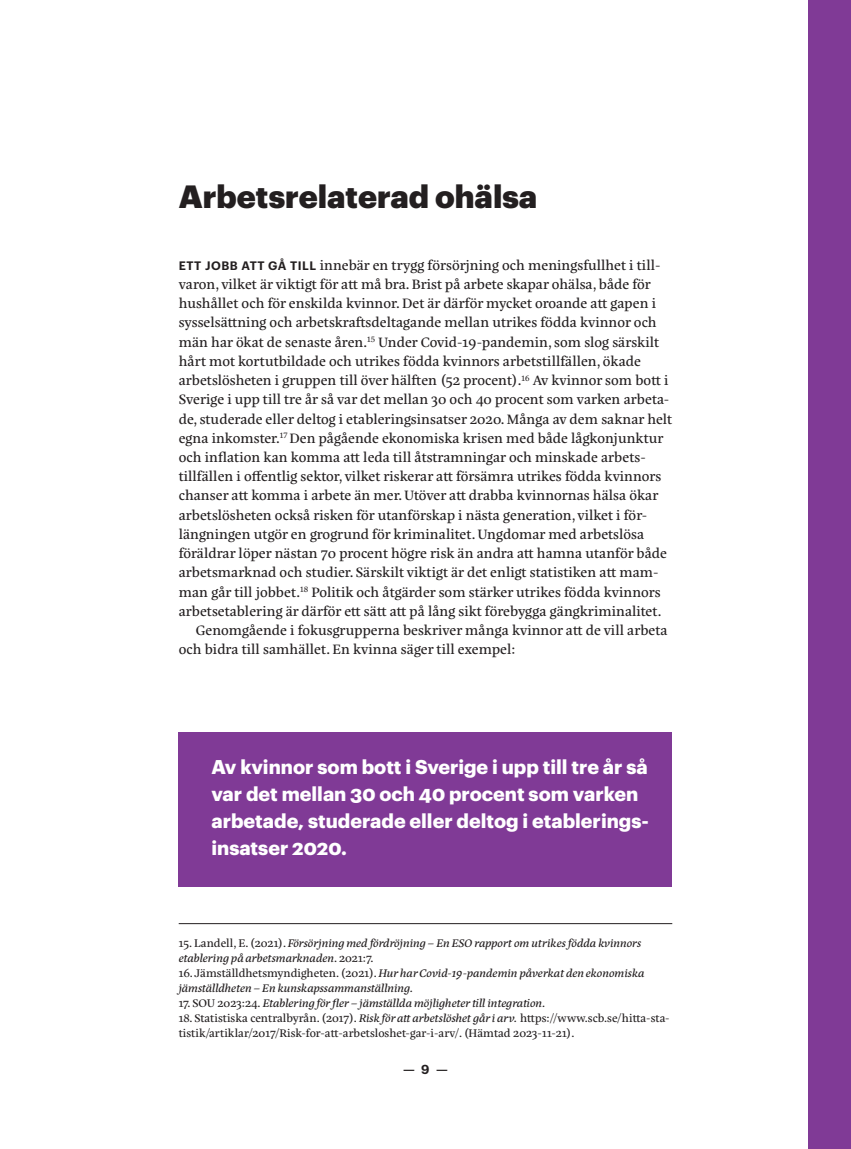
<style>
.page{position:relative;width:851px;height:1149px;background:#fff}
.page>*{position:absolute;margin:0;border:0;box-sizing:border-box;transform-origin:0 0}
.rub{font:900 31.5px "Graphik";color:#231f20}
.nottext{font:700 19.5px/27px "Graphik";color:#fff}
.bröd{font:13.8px/19.2px "Eskorte Latin";color:#231f20}
.bröd_in{font:13.8px/19.2px "Eskorte Latin";color:#231f20}
.t1{font:600 12.75px "Graphik";color:#231f20}
.nottext-2{font:italic 11.25px/15px "Eskorte Latin";color:#231f20}
.nottext-3{font:11.25px/15px "Eskorte Latin";color:#231f20}
.s1{font-family:"Graphik";font-weight:600;font-size:12px}
.s2{font-style:normal}
.s3{font-style:italic}
</style>
<div class="page">
<div style="left:808px;top:0;width:42px;height:1148px;background:#803a96"></div>
<hr style="left:179px;top:923px;width:493px;height:1px;background:#231f20">
<div style="left:179px;top:731px;width:493px;height:154px;background:#803a96"></div>
<p class="rub" style="left:179px;top:172px;width:360px">Arbetsrelaterad ohälsa</p>
<p class="bröd" style="left:179px;top:255px;width:495px"><span class="s1">ETT JOBB ATT GÅ TILL</span> innebär en trygg försörjning och meningsfullhet i till&shy;varon, vilket är viktigt för att må bra. Brist på arbete skapar ohälsa, både för hushållet och för enskilda kvinnor. Det är därför mycket oroande att gapen i sysselsättning och arbetskraftsdeltagande mellan utrikes födda kvinnor och män har ökat de senaste åren.<sup>15</sup> Under Covid-19-pandemin, som slog särskilt hårt mot kortutbildade och utrikes födda kvinnors arbetstillfällen, ökade arbetslösheten i gruppen till över hälften (52 procent).<sup>16</sup> Av kvinnor som bott i Sverige i upp till tre år så var det mellan 30 och 40 procent som varken arbeta&shy;de, studerade eller deltog i etableringsinsatser 2020. Många av dem saknar helt egna inkomster.<sup>17</sup> Den pågående ekonomiska krisen med både lågkonjunktur och inflation kan komma att leda till åtstramningar och minskade arbets&shy;tillfällen i offentlig sektor, vilket riskerar att försämra utrikes födda kvinnors chanser att komma i arbete än mer. Utöver att drabba kvinnornas hälsa ökar arbetslösheten också risken för utanförskap i nästa generation, vilket i för&shy;längningen utgör en grogrund för kriminalitet. Ungdomar med arbetslösa föräldrar löper nästan 70 procent högre risk än andra att hamna utanför både arbetsmarknad och studier. Särskilt viktigt är det enligt statistiken att mam&shy;man går till jobbet.<sup>18</sup> Politik och åtgärder som stärker utrikes födda kvinnors arbetsetablering är därför ett sätt att på lång sikt förebygga gängkriminalitet.</p>
<p class="bröd_in" style="left:179px;top:620px;width:490px;text-indent:17px">Genomgående i fokusgrupperna beskriver många kvinnor att de vill arbeta och bidra till samhället. En kvinna säger till exempel:</p>
<p class="nottext" style="left:211px;top:751px;width:439px">Av kvinnor som bott i Sverige i upp till tre år så var det mellan 30 och 40 procent som varken arbetade, studerade eller deltog i etablerings&shy;insatser 2020.</p>
<p class="nottext-2" style="left:179px;top:934px;width:464px"><span class="s2">15. Landell, E. (2021).</span> Försörjning med fördröjning – En ESO rapport om utrikes födda kvinnors etablering på arbetsmarknaden<span class="s2">. 2021:7.</span></p>
<p class="nottext-2" style="left:179px;top:964px;width:467px"><span class="s2">16. Jämställdhetsmyndigheten. (2021).</span> Hur har Covid-19-pandemin påverkat den ekonomiska jämställdheten – En kunskapssammanställning.</p>
<p class="nottext-2" style="left:179px;top:994px;width:368px"><span class="s2">17. SOU 2023:24.</span> Etablering för fler – jämställda möjligheter till integration.</p>
<p class="nottext-3" style="left:179px;top:1009px;width:492px">18. Statistiska centralbyrån. (2017). <span class="s3">Risk för att arbetslöshet går i arv.</span> https://www.scb.se/hitta-sta&shy;tistik/artiklar/2017/Risk-for-att-arbetsloshet-gar-i-arv/. (Hämtad 2023-11-21).</p>
<p class="t1" style="left:403px;top:1059px;width:46px">—9—</p>
</div>
